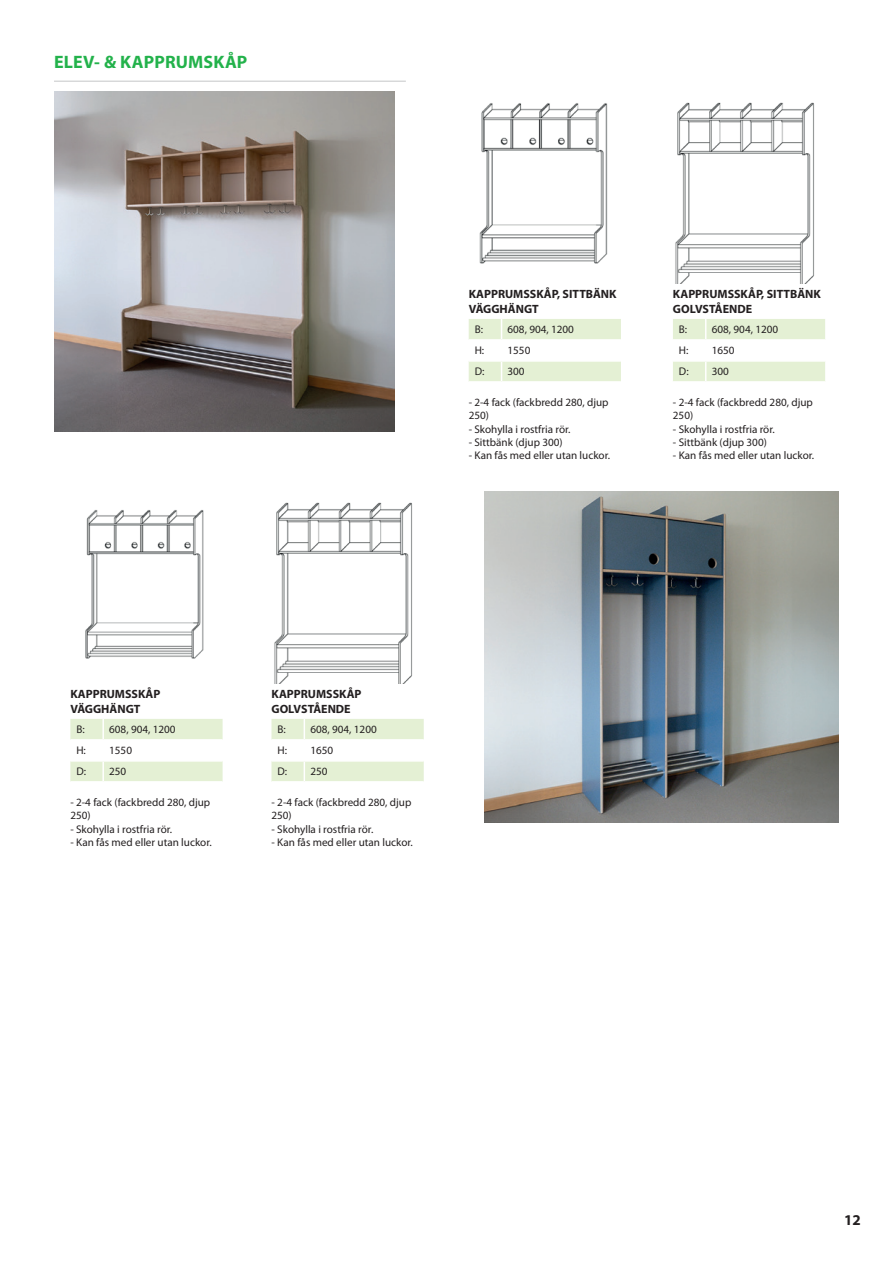
<style>
.page{position:relative;width:893px;height:1263px;background:#fff}
.page>*{position:absolute;margin:0;border:0;box-sizing:border-box;transform-origin:0 0}
.t1{font:700 18px "Myriad Pro";letter-spacing:.01em;color:#23b24b}
.t2{font:700 15px "Myriad Pro";color:#231f20}
.t3{font:700 12px/14.4px "Myriad Pro";color:#231f20}
.t4{font:11.1px/13.4px "Myriad Pro";color:#231f20}
</style>
<div class="page">
<img style="left:485px;top:491px;width:354px;height:331px">
<hr style="left:54px;top:81px;width:352px;height:1px;background:#c5c6c8">
<img style="left:479px;top:103px;width:129px;height:161px">
<svg style="left:469px;top:319px;width:152px;height:62px"></svg>
<img style="left:54px;top:91px;width:340px;height:340px">
<img style="left:675px;top:102px;width:140px;height:182px">
<svg style="left:673px;top:319px;width:152px;height:62px"></svg>
<img style="left:85px;top:510px;width:119px;height:149px">
<svg style="left:70px;top:719px;width:153px;height:62px"></svg>
<img style="left:274px;top:502px;width:139px;height:182px">
<svg style="left:271px;top:719px;width:153px;height:62px"></svg>
<h1 class="t1" style="left:54px;top:50px;width:195px">ELEV- &amp; KAPPRUMSKÅP</h1>
<p class="t3" style="left:469px;top:287px;width:149px">KAPPRUMSSKÅP, SITTBÄNK<br>VÄGGHÄNGT</p>
<p class="t4" style="left:475px;top:323px;width:10px">B:</p>
<p class="t4" style="left:508px;top:323px;width:68px">608, 904, 1200</p>
<p class="t4" style="left:475px;top:344px;width:11px">H:</p>
<p class="t4" style="left:508px;top:344px;width:24px">1550</p>
<p class="t4" style="left:475px;top:365px;width:11px">D:</p>
<p class="t4" style="left:508px;top:365px;width:19px">300</p>
<p class="t4" style="left:469px;top:395px;width:141px">- 2-4 fack (fackbredd 280, djup<br>250)</p>
<p class="t4" style="left:469px;top:422px;width:103px">- Skohylla i rostfria rör.</p>
<p class="t4" style="left:469px;top:435px;width:95px">- Sittbänk (djup 300)</p>
<p class="t4" style="left:469px;top:449px;width:143px">- Kan fås med eller utan luckor.</p>
<p class="t3" style="left:673px;top:287px;width:149px">KAPPRUMSSKÅP, SITTBÄNK<br>GOLVSTÅENDE</p>
<p class="t4" style="left:679px;top:323px;width:10px">B:</p>
<p class="t4" style="left:712px;top:323px;width:68px">608, 904, 1200</p>
<p class="t4" style="left:679px;top:344px;width:11px">H:</p>
<p class="t4" style="left:712px;top:344px;width:24px">1650</p>
<p class="t4" style="left:679px;top:365px;width:11px">D:</p>
<p class="t4" style="left:712px;top:365px;width:19px">300</p>
<p class="t4" style="left:673px;top:395px;width:141px">- 2-4 fack (fackbredd 280, djup<br>250)</p>
<p class="t4" style="left:673px;top:422px;width:103px">- Skohylla i rostfria rör.</p>
<p class="t4" style="left:673px;top:435px;width:95px">- Sittbänk (djup 300)</p>
<p class="t4" style="left:673px;top:449px;width:143px">- Kan fås med eller utan luckor.</p>
<p class="t3" style="left:70px;top:686px;width:92px">KAPPRUMSSKÅP<br>VÄGGHÄNGT</p>
<p class="t4" style="left:76px;top:723px;width:10px">B:</p>
<p class="t4" style="left:109px;top:723px;width:68px">608, 904, 1200</p>
<p class="t4" style="left:76px;top:744px;width:11px">H:</p>
<p class="t4" style="left:109px;top:744px;width:24px">1550</p>
<p class="t4" style="left:76px;top:765px;width:11px">D:</p>
<p class="t4" style="left:109px;top:765px;width:19px">250</p>
<p class="t4" style="left:70px;top:795px;width:141px">- 2-4 fack (fackbredd 280, djup<br>250)</p>
<p class="t4" style="left:70px;top:822px;width:103px">- Skohylla i rostfria rör.</p>
<p class="t4" style="left:70px;top:835px;width:143px">- Kan fås med eller utan luckor.</p>
<p class="t3" style="left:271px;top:686px;width:92px">KAPPRUMSSKÅP<br>GOLVSTÅENDE</p>
<p class="t4" style="left:277px;top:723px;width:10px">B:</p>
<p class="t4" style="left:310px;top:723px;width:68px">608, 904, 1200</p>
<p class="t4" style="left:277px;top:744px;width:11px">H:</p>
<p class="t4" style="left:310px;top:744px;width:24px">1650</p>
<p class="t4" style="left:277px;top:765px;width:11px">D:</p>
<p class="t4" style="left:310px;top:765px;width:19px">250</p>
<p class="t4" style="left:271px;top:795px;width:141px">- 2-4 fack (fackbredd 280, djup<br>250)</p>
<p class="t4" style="left:271px;top:822px;width:103px">- Skohylla i rostfria rör.</p>
<p class="t4" style="left:271px;top:835px;width:143px">- Kan fås med eller utan luckor.</p>
<h2 class="t2" style="left:844px;top:1210px;width:18px">12</h2>
</div>
